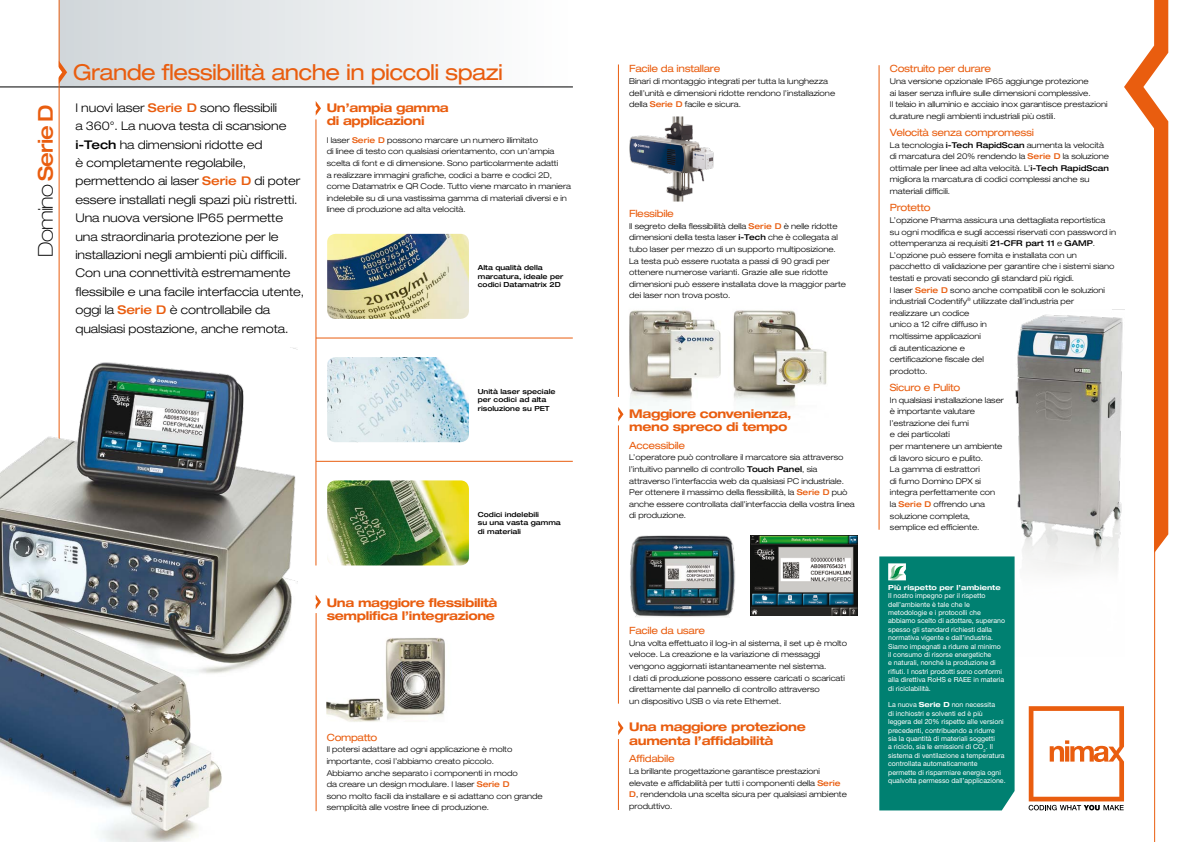
<style>
.page{position:relative;width:1191px;height:842px;background:#fff}
.page>*{position:absolute;margin:0;border:0;box-sizing:border-box;transform-origin:0 0}
.t1{font:expanded 22px "Helvetica Neue LT Std";letter-spacing:-.03em;color:#e95d0f}
.t2{font:100 expanded 20.5px "Helvetica Neue LT Std";letter-spacing:-.04em;color:#000}
.t3{font:300 expanded 12px/18.4px "Helvetica Neue LT Std";letter-spacing:-.005em;color:#000}
.t4{font:700 expanded 12px/13.6px "Helvetica Neue LT Std";letter-spacing:-.03em;color:#e95d0f}
.t5{font:expanded 10px "Helvetica Neue LT Std";letter-spacing:-.03em;color:#e95d0f}
.t6{font:300 expanded 8px/11.6px "Helvetica Neue LT Std";color:#000}
.t7{font:7px/8.4px "Helvetica Neue LT Std";color:#fff}
.t8{font:500 expanded 7px/8.4px "Helvetica Neue LT Std";color:#000}
.t9{font:700 expanded 7px "Helvetica Neue LT Std";color:#fff}
.s1{font-weight:500;color:#e95d0f}
.s2{font-weight:500}
.s3{font-weight:700;font-stretch:expanded}
</style>
<div class="page">
<img style="left:623px;top:310px;width:204px;height:105px">
<svg style="left:618px;top:407px;width:5px;height:15px"></svg>
<hr style="left:618px;top:425px;width:1px;height:279px;background:#e95d0f">
<hr style="left:878px;top:65px;width:1px;height:465px;background:#e95d0f">
<svg style="left:618px;top:721px;width:5px;height:14px"></svg>
<hr style="left:618px;top:739px;width:1px;height:71px;background:#e95d0f">
<div style="left:59px;top:0;width:514px;height:87px;background:linear-gradient(to right,#d1d6da,#fff)"></div>
<hr style="left:0;top:87px;width:573px;height:1px;background:#000">
<hr style="left:59px;top:0;width:1px;height:842px;background:#e95d0f">
<svg style="left:58px;top:61px;width:9px;height:23px"></svg>
<svg style="left:316px;top:101px;width:5px;height:14px"></svg>
<hr style="left:316px;top:119px;width:1px;height:446px;background:#e95d0f">
<svg style="left:1124px;top:0;width:44px;height:553px"></svg>
<hr style="left:1154px;top:127px;width:1px;height:715px;background:#e95d0f">
<img style="left:327px;top:234px;width:142px;height:85px">
<img style="left:327px;top:357px;width:142px;height:85px">
<img style="left:327px;top:480px;width:142px;height:85px">
<hr style="left:316px;top:338px;width:257px;height:1px;background:#e95d0f">
<hr style="left:316px;top:461px;width:257px;height:1px;background:#e95d0f">
<img style="left:1014px;top:309px;width:110px;height:348px">
<img style="left:0;top:348px;width:297px;height:494px">
<div style="left:879px;top:556px;width:135px;height:254px;background:#008071"></div>
<img style="left:630px;top:535px;width:105px;height:82px">
<img style="left:750px;top:535px;width:107px;height:81px">
<img style="left:326px;top:638px;width:119px;height:84px">
<svg style="left:316px;top:595px;width:5px;height:14px"></svg>
<hr style="left:316px;top:613px;width:1px;height:198px;background:#e95d0f">
<img style="left:629px;top:116px;width:85px;height:86px">
<svg style="left:1028px;top:706px;width:96px;height:104px"></svg>
<hr style="left:618px;top:64px;width:1px;height:333px;background:#e95d0f">
<h1 class="t1" style="left:73px;top:59px;width:432px">Grande flessibilità anche in piccoli spazi</h1>
<p class="t3" style="left:75px;top:98px;width:230px">I nuovi laser <span class="s1">Serie D</span> sono flessibili<br>a 360°. La nuova testa di scansione <span class="s2">i-Tech</span> ha dimensioni ridotte ed<br>è completamente regolabile, permettendo ai laser <span class="s1">Serie D</span> di poter essere installati negli spazi più ristretti.<br>Una nuova versione IP65 permette una straordinaria protezione per le installazioni negli ambienti più difficili.<br>Con una connettività estremamente flessibile e una facile interfaccia utente, oggi la <span class="s1">Serie D</span> è controllabile da qualsiasi postazione, anche remota.</p>
<h2 class="t2" style="left:33px;top:257px;width:154px;rotate:-90deg">Domino <span class="s1">Serie D</span></h2>
<h3 class="t4" style="left:327px;top:100px;width:124px">Un’ampia gamma di applicazioni</h3>
<p class="t6" style="left:327px;top:134px;width:246px">I laser <span class="s1">Serie D</span> possono marcare un numero illimitato<br>di linee di testo con qualsiasi orientamento, con un’ampia scelta di font e di dimensione. Sono particolarmente adatti<br>a realizzare immagini grafiche, codici a barre e codici 2D, come Datamatrix e QR Code. Tutto viene marcato in maniera indelebile su di una vastissima gamma di materiali diversi e in linee di produzione ad alta velocità.</p>
<p class="t8" style="left:478px;top:264px;width:87px">Alta qualità della marcatura, ideale per codici Datamatrix 2D</p>
<p class="t8" style="left:478px;top:387px;width:79px">Unità laser speciale per codici ad alta risoluzione su PET</p>
<p class="t8" style="left:478px;top:510px;width:84px">Codici indelebili<br>su una vasta gamma di materiali</p>
<h3 class="t4" style="left:327px;top:595px;width:172px">Una maggiore flessibilità semplifica l’integrazione</h3>
<p class="t5" style="left:327px;top:731px;width:52px">Compatto</p>
<p class="t6" style="left:327px;top:744px;width:217px">Il potersi adattare ad ogni applicazione è molto importante, così l’abbiamo creato piccolo.<br>Abbiamo anche separato i componenti in modo<br>da creare un design modulare. I laser <span class="s1">Serie D<br></span>sono molto facili da installare e si adattano con grande semplicità alle vostre linee di produzione.</p>
<p class="t5" style="left:629px;top:63px;width:93px">Facile da installare</p>
<p class="t6" style="left:629px;top:75px;width:207px">Binari di montaggio integrati per tutta la lunghezza dell’unità e dimensioni ridotte rendono l’installazione della <span class="s1">Serie D</span> facile e sicura.</p>
<p class="t5" style="left:629px;top:208px;width:46px">Flessibile</p>
<p class="t6" style="left:629px;top:220px;width:218px">Il segreto della flessibilità della <span class="s1">Serie D</span> è nelle ridotte dimensioni della testa laser <span class="s2">i-Tech</span> che è collegata al tubo laser per mezzo di un supporto multiposizione.<br>La testa può essere ruotata a passi di 90 gradi per ottenere numerose varianti. Grazie alle sue ridotte dimensioni può essere installata dove la maggior parte dei laser non trova posto.</p>
<h3 class="t4" style="left:629px;top:406px;width:164px">Maggiore convenienza, meno spreco di tempo</h3>
<p class="t5" style="left:629px;top:439px;width:57px">Accessibile</p>
<p class="t6" style="left:629px;top:452px;width:227px">L’operatore può controllare il marcatore sia attraverso l’intuitivo pannello di controllo <span class="s2">Touch Panel</span>, sia attraverso l’interfaccia web da qualsiasi PC industriale.<br>Per ottenere il massimo della flessibilità, la <span class="s1">Serie D</span> può anche essere controllata dall’interfaccia della vostra linea di produzione.</p>
<p class="t5" style="left:629px;top:624px;width:77px">Facile da usare</p>
<p class="t6" style="left:629px;top:637px;width:219px">Una volta effettuato il log-in al sistema, il set up è molto veloce. La creazione e la variazione di messaggi vengono aggiornati istantaneamente nel sistema.<br>I dati di produzione possono essere caricati o scaricati direttamente dal pannello di controllo attraverso<br>un dispositivo USB o via rete Ethernet.</p>
<h3 class="t4" style="left:629px;top:720px;width:178px">Una maggiore protezione aumenta l’affidabilità</h3>
<p class="t5" style="left:629px;top:753px;width:47px">Affidabile</p>
<p class="t6" style="left:629px;top:765px;width:219px">La brillante progettazione garantisce prestazioni elevate e affidabilità per tutti i componenti della <span class="s1">Serie D</span>, rendendola una scelta sicura per qualsiasi ambiente produttivo.</p>
<p class="t5" style="left:890px;top:63px;width:103px">Costruito per durare</p>
<p class="t6" style="left:890px;top:75px;width:219px">Una versione opzionale IP65 aggiunge protezione<br>ai laser senza influire sulle dimensioni complessive.<br>Il telaio in alluminio e acciaio inox garantisce prestazioni durature negli ambienti industriali più ostili.</p>
<p class="t5" style="left:890px;top:126px;width:145px">Velocità senza compromessi</p>
<p class="t6" style="left:890px;top:139px;width:221px">La tecnologia <span class="s2">i-Tech RapidScan</span> aumenta la velocità di marcatura del 20% rendendo la <span class="s1">Serie D</span> la soluzione ottimale per linee ad alta velocità. L’<span class="s2">i-Tech RapidScan </span>migliora la marcatura di codici complessi anche su materiali difficili.</p>
<p class="t5" style="left:890px;top:202px;width:42px">Protetto</p>
<p class="t6" style="left:890px;top:214px;width:228px">L’opzione Pharma assicura una dettagliata reportistica su ogni modifica e sugli accessi riservati con password in ottemperanza ai requisiti <span class="s2">21-CFR part 11</span> e <span class="s2">GAMP</span>.<br>L’opzione può essere fornita e installata con un pacchetto di validazione per garantire che i sistemi siano testati e provati secondo gli standard più rigidi.<br>I laser <span class="s1">Serie D</span> sono anche compatibili con le soluzioni industriali Codentify<sup>®</sup> utilizzate dall’industria per<br>realizzare un codice<br>unico a 12 cifre diffuso in<br>moltissime applicazioni<br>di autenticazione e<br>certificazione fiscale del<br>prodotto.</p>
<p class="t5" style="left:890px;top:381px;width:72px">Sicuro e Pulito</p>
<p class="t6" style="left:890px;top:394px;width:115px">In qualsiasi installazione laser è importante valutare l’estrazione dei fumi<br>e dei particolati<br>per mantenere un ambiente di lavoro sicuro e pulito.<br>La gamma di estrattori<br>di fumo Domino DPX si integra perfettamente con<br>la <span class="s1">Serie D</span> offrendo una soluzione completa, semplice ed efficiente.</p>
<p class="t9" style="left:888px;top:583px;width:114px">Più rispetto per l’ambiente</p>
<p class="t7" style="left:888px;top:591px;width:118px">Il nostro impegno per il rispetto dell’ambiente è tale che le metodologie e i protocolli che abbiamo scelto di adottare, superano spesso gli standard richiesti dalla normativa vigente e dall’industria.<br>Siamo impegnati a ridurre al minimo il consumo di risorse energetiche<br>e naturali, nonché la produzione di rifiuti. I nostri prodotti sono conformi alla direttiva RoHS e RAEE in materia di riciclabilità.</p>
<p class="t7" style="left:888px;top:701px;width:119px">La nuova <span class="s3">Serie D</span> non necessita<br>di inchiostri e solventi ed è più leggera del 20% rispetto alle versioni precedenti, contribuendo a ridurre<br>sia la quantità di materiali soggetti<br>a riciclo, sia le emissioni di CO<sub>2</sub>. Il sistema di ventilazione a temperatura controllata automaticamente permette di risparmiare energia ogni qualvolta permesso dall’applicazione.</p>
</div>
